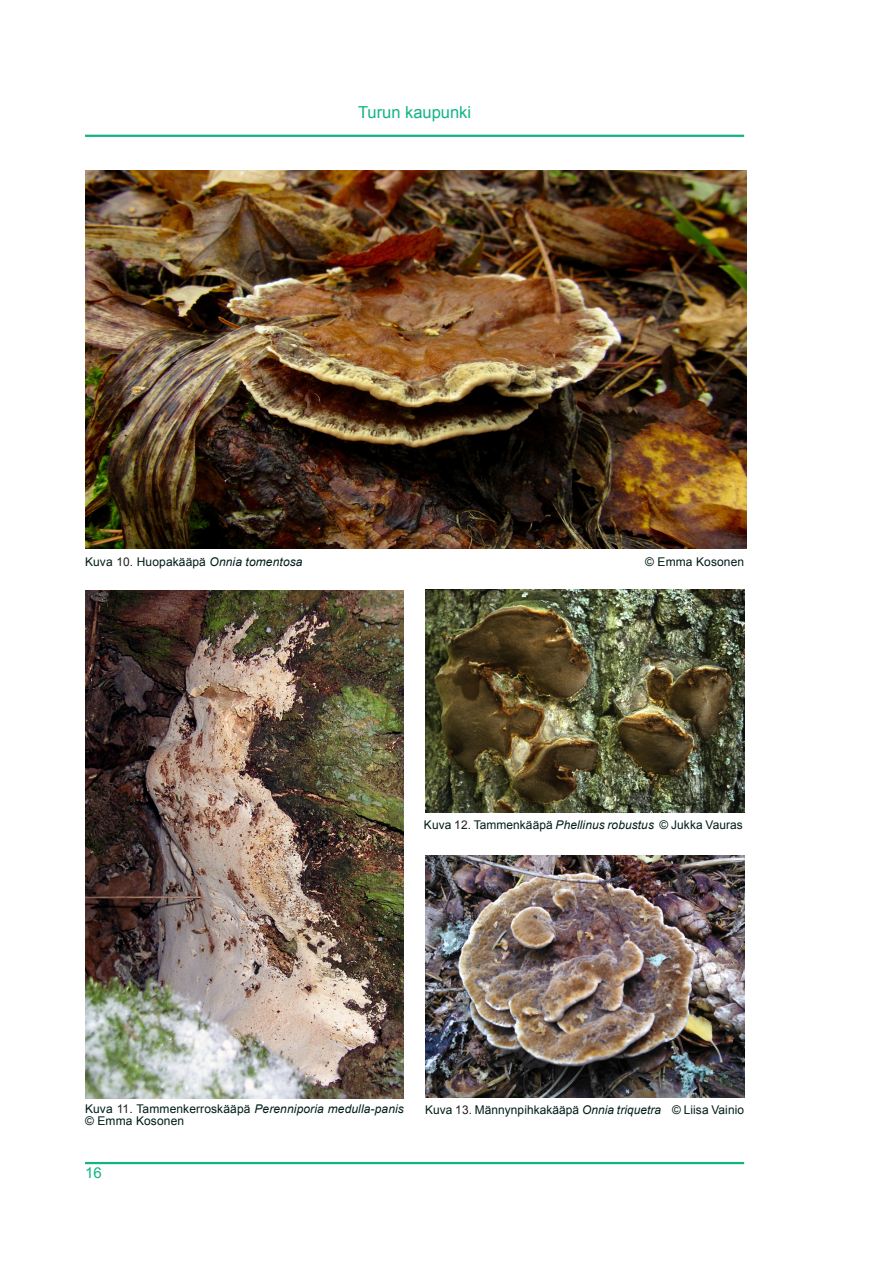
<style>
.page{position:relative;width:893px;height:1263px;background:#fff}
.page>*{position:absolute;margin:0;border:0;box-sizing:border-box;transform-origin:0 0}
.t1{font:16.5px "Arial";color:#12b385}
.t2{font:15px "Arial";color:#12b385}
.Kuvateksti{font:12px/12px "Arial";letter-spacing:.01em;color:#001d19}
.s1{color:#231f20}
.s2{font-style:italic}
</style>
<div class="page">
<hr style="left:85px;top:135px;width:659px;height:2px;background:#12b385">
<hr style="left:85px;top:1162px;width:659px;height:2px;background:#12b385">
<img style="left:85px;top:171px;width:661px;height:378px">
<img style="left:85px;top:590px;width:319px;height:508px">
<img style="left:425px;top:589px;width:319px;height:224px">
<img style="left:425px;top:856px;width:319px;height:241px">
<h1 class="t1" style="left:358px;top:102px;width:115px">Turun kaupunki</h1>
<p class="Kuvateksti" style="left:85px;top:556px;width:219px">Kuva <span class="s1">10</span>. Huopakääpä <span class="s2">Onnia tomentosa</span></p>
<p class="Kuvateksti" style="left:645px;top:556px;width:100px">© Emma Kosonen</p>
<p class="Kuvateksti" style="left:424px;top:818px;width:320px">Kuva <span class="s1">12</span>. Tammenkääpä <span class="s2">Phellinus robustus</span> © Jukka Vauras</p>
<p class="Kuvateksti" style="left:85px;top:1103px;width:320px">Kuva <span class="s1">11</span>. Tammenkerroskääpä <span class="s2">Perenniporia medulla-panis </span>© Emma Kosonen</p>
<p class="t2" style="left:85px;top:1163px;width:18px">16</p>
<p class="Kuvateksti" style="left:425px;top:1103px;width:320px">Kuva <span class="s1">13</span>. Männynpihkakääpä <span class="s2">Onnia triquetra</span> © Liisa Vainio</p>
</div>
